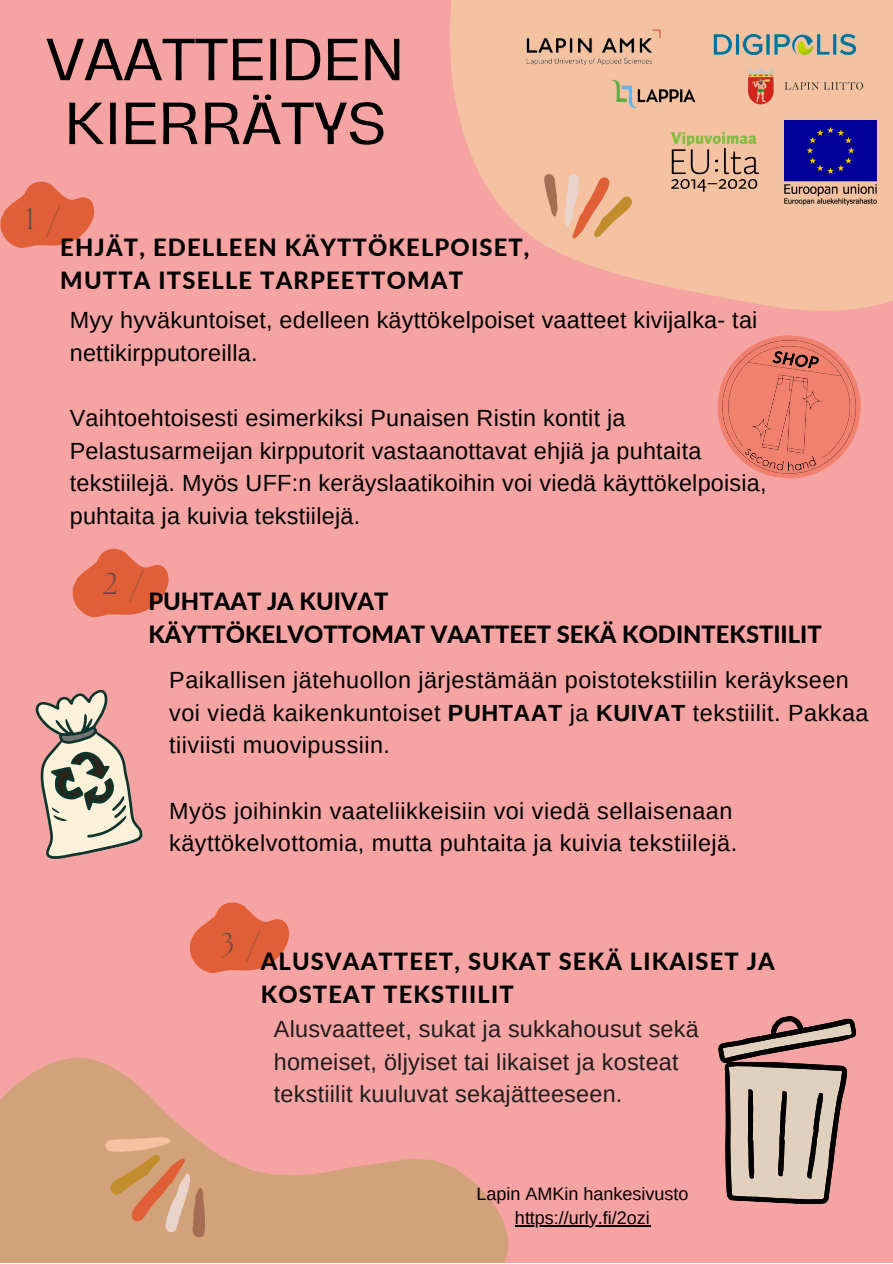
<style>
.page{position:relative;width:893px;height:1264px;background:#fff}
.page>*{position:absolute;margin:0;border:0;box-sizing:border-box;transform-origin:0 0}
.t1{font:54.3px/63.9px "Hagrid Text";color:#000;text-align:center}
.t2{font:300 30px "The Seasons";color:#594946}
.t3{font:800 23.7px/32.5px "Lato";letter-spacing:.05em;color:#000}
.t4{font:800 23.7px/32.5px "Lato";color:#000}
.t5{font:23.4px/32.5px "Arimo";letter-spacing:.01em;color:#000}
.t6{font:23.4px/32.5px "Arimo";letter-spacing:.01em;color:#1e1d1d}
.t7{font:18px/24.8px "Arimo";color:#000;text-align:center}
.s1{font-weight:700}
</style>
<div class="page">
<div style="left:0;top:0;width:892px;height:1262px;background:#f6a3a3"></div>
<svg style="left:450px;top:0;width:442px;height:311px;fill:#f4c2a1"></svg>
<svg style="left:0;top:902px;width:535px;height:360px"></svg>
<svg style="left:717px;top:335px;width:144px;height:144px"></svg>
<svg style="left:35px;top:689px;width:108px;height:170px"></svg>
<img style="left:710px;top:30px;width:148px;height:29px">
<img style="left:784px;top:121px;width:92px;height:93px">
<img style="left:505px;top:17px;width:170px;height:64px">
<img style="left:745px;top:65px;width:130px;height:45px">
<img style="left:604px;top:74px;width:103px;height:40px">
<img style="left:660px;top:122px;width:109px;height:77px">
<svg style="left:718px;top:1016px;width:138px;height:189px"></svg>
<svg style="left:104px;top:1121px;width:112px;height:118px;background:#d59e78"></svg>
<svg style="left:534px;top:172px;width:110px;height:94px;background:#edb594"></svg>
<svg style="left:72px;top:548px;width:97px;height:70px"></svg>
<svg style="left:0;top:181px;width:94px;height:67px"></svg>
<hr style="left:515px;top:1225px;width:135px;height:1px;background:#000">
<h1 class="t1" style="left:46px;top:29px;width:360px">VAATTEIDEN<br>KIERRÄTYS</h1>
<p class="t2" style="left:26px;top:205px;width:35px">1 /</p>
<p class="t3" style="left:60px;top:231px;width:470px">EHJÄT, EDELLEEN KÄYTTÖKELPOISET,<br>MUTTA ITSELLE TARPEETTOMAT</p>
<p class="t5" style="left:70px;top:304px;width:689px">Myy hyväkuntoiset, edelleen käyttökelpoiset vaatteet kivijalka- tai nettikirpputoreilla.</p>
<p class="t5" style="left:70px;top:401px;width:698px">Vaihtoehtoisesti esimerkiksi Punaisen Ristin kontit ja Pelastusarmeijan kirpputorit vastaanottavat ehjiä ja puhtaita tekstiilejä. Myös UFF:n keräyslaatikoihin voi viedä käyttökelpoisia, puhtaita ja kuivia tekstiilejä.</p>
<p class="t2" style="left:103px;top:570px;width:41px">2 /</p>
<p class="t4" style="left:148px;top:584px;width:674px">PUHTAAT JA KUIVAT<br>KÄYTTÖKELVOTTOMAT VAATTEET SEKÄ KODINTEKSTIILIT</p>
<p class="t5" style="left:169px;top:663px;width:700px">Paikallisen jätehuollon järjestämään poistotekstiilin keräykseen voi viedä kaikenkuntoiset <span class="s1">PUHTAAT</span> ja <span class="s1">KUIVAT</span> tekstiilit. Pakkaa tiiviisti muovipussiin.</p>
<p class="t5" style="left:169px;top:794px;width:569px">Myös joihinkin vaateliikkeisiin voi viedä sellaisenaan käyttökelvottomia, mutta puhtaita ja kuivia tekstiilejä.</p>
<p class="t2" style="left:220px;top:929px;width:41px">3 /</p>
<p class="t3" style="left:261px;top:944px;width:515px">ALUSVAATTEET, SUKAT SEKÄ LIKAISET JA<br>KOSTEAT TEKSTIILIT</p>
<p class="t6" style="left:274px;top:1012px;width:426px">Alusvaatteet, sukat ja sukkahousut sekä homeiset, öljyiset tai likaiset ja kosteat tekstiilit kuuluvat sekajätteeseen.</p>
<p class="t7" style="left:476px;top:1180px;width:213px">Lapin AMKin hankesivusto https://urly.fi/2ozi</p>
</div>
